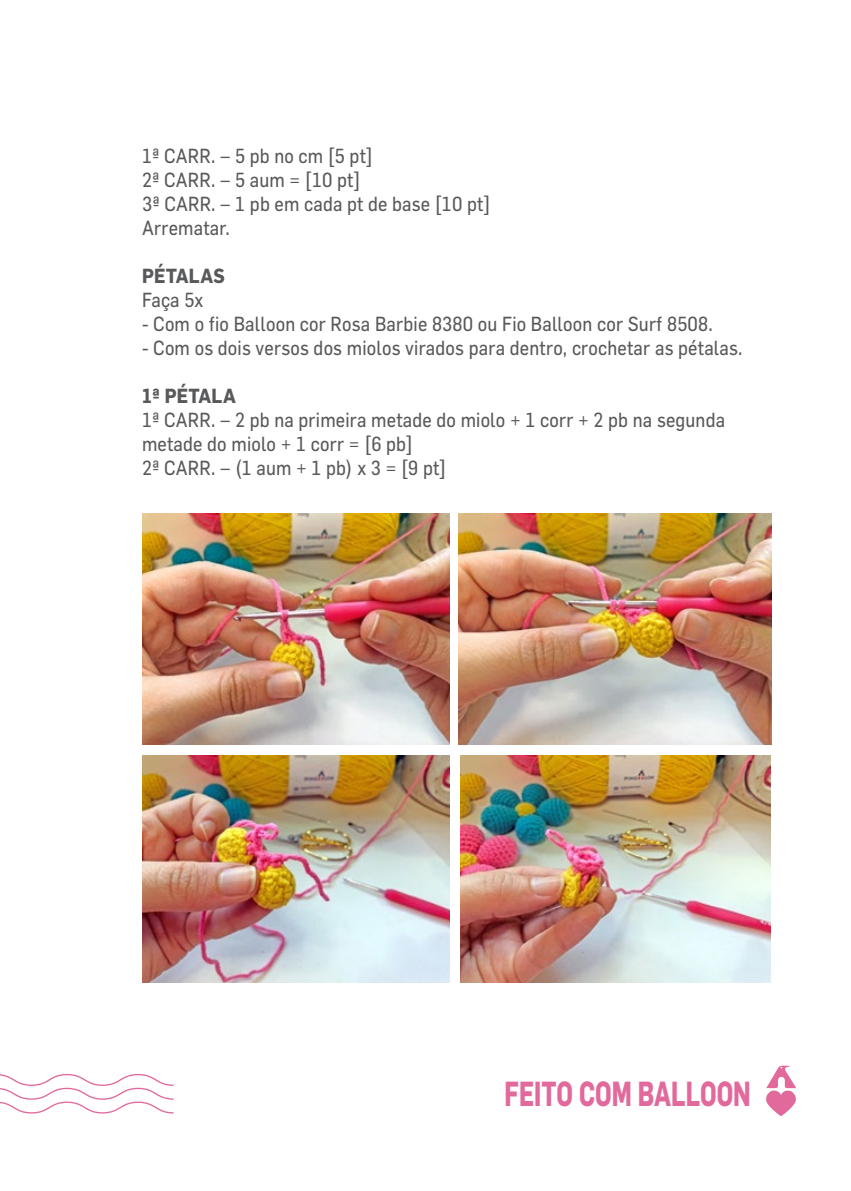
<style>
.page{position:relative;width:851px;height:1191px;background:#fff}
.page>*{position:absolute;margin:0;border:0;box-sizing:border-box;transform-origin:0 0}
.t1{font:700 34.2px "Flama";color:#e1699c;scale:.7 1}
.t2{font:20px/24px "Flama";letter-spacing:.01em;color:#58595b;scale:.9 1}
.t3{font:700 20px "Flama";letter-spacing:.01em;color:#58595b;scale:.9 1}
</style>
<div class="page">
<svg style="left:0;top:1074px;width:173px;height:39px"></svg>
<svg style="left:766px;top:1065px;width:30px;height:51px"></svg>
<img style="left:143px;top:513px;width:306px;height:231px">
<img style="left:459px;top:513px;width:312px;height:231px">
<img style="left:143px;top:755px;width:306px;height:227px">
<img style="left:460px;top:755px;width:310px;height:227px">
<p class="t2" style="left:142px;top:143px;width:389px">1ª CARR. – 5 pb no cm [5 pt]<br>2ª CARR. – 5 aum = [10 pt]<br>3ª CARR. – 1 pb em cada pt de base [10 pt]<br>Arrematar.</p>
<p class="t3" style="left:142px;top:263px;width:93px">PÉTALAS</p>
<p class="t2" style="left:142px;top:287px;width:70px">Faça 5x</p>
<p class="t2" style="left:142px;top:311px;width:635px">- Com o fio Balloon cor Rosa Barbie 8380 ou Fio Balloon cor Surf 8508.</p>
<p class="t2" style="left:142px;top:335px;width:668px">- Com os dois versos dos miolos virados para dentro, crochetar as pétalas.</p>
<p class="t3" style="left:142px;top:383px;width:106px">1ª PÉTALA</p>
<p class="t2" style="left:142px;top:407px;width:649px">1ª CARR. – 2 pb na primeira metade do miolo + 1 corr + 2 pb na segunda metade do miolo + 1 corr = [6 pb]<br>2ª CARR. – (1 aum + 1 pb) x 3 = [9 pt]</p>
<h1 class="t1" style="left:504px;top:1073px;width:353px">FEITO COM BALLOON</h1>
</div>
